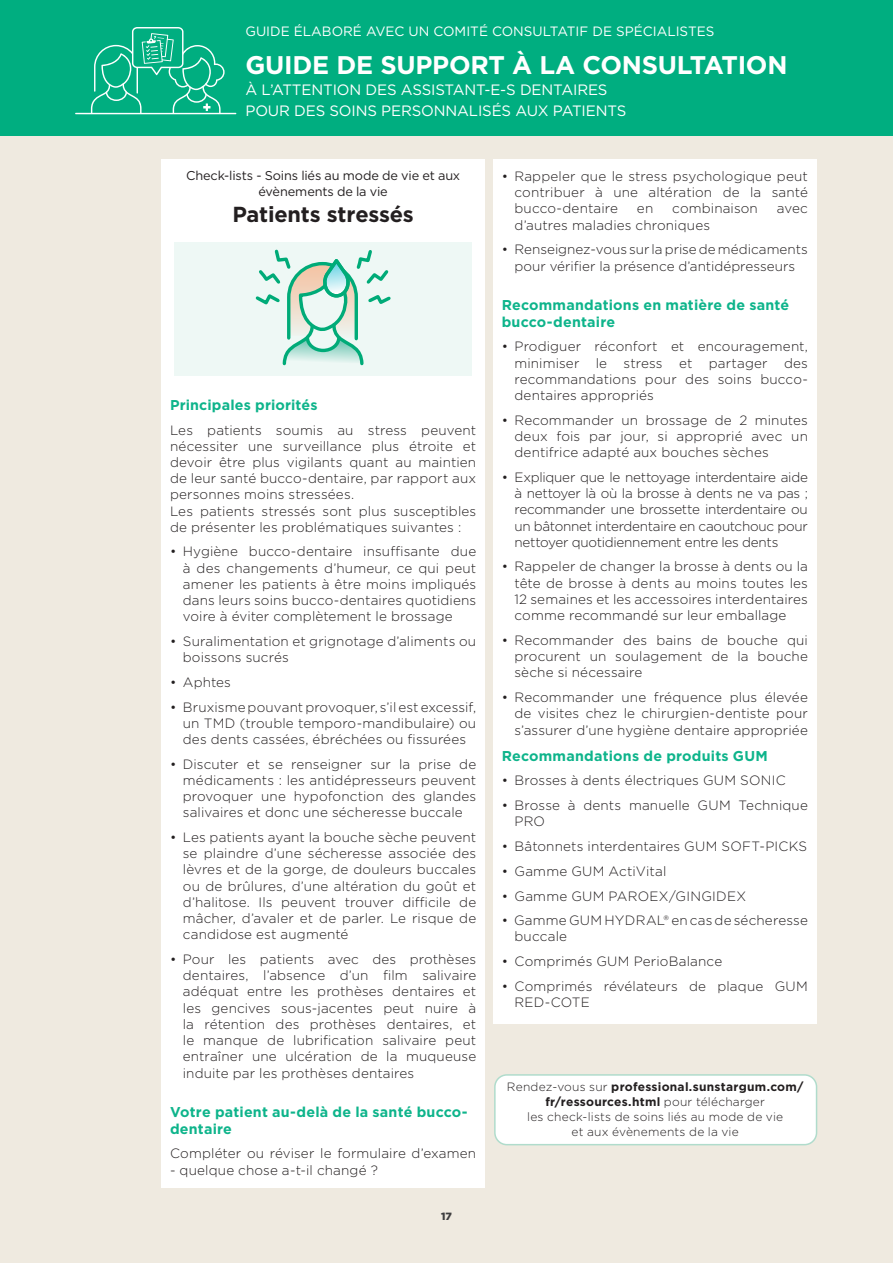
<style>
.page{position:relative;width:893px;height:1263px;background:#fff}
.page>*{position:absolute;margin:0;border:0;box-sizing:border-box;transform-origin:0 0}
.t1{font:700 25.5px "Gotham";letter-spacing:-.01em;color:#fff}
.t2{font:700 21.75px "Gotham";letter-spacing:-.01em;color:#231f20}
.t3{font:15px/21px "Gotham";letter-spacing:-.01em;color:#fff}
.t4{font:700 14.25px/17.1px "Gotham";letter-spacing:.015em;color:#0eb48b}
.t5{font:300 13.5px/16.2px "Gotham";letter-spacing:.01em;color:#231f20;text-align:justify}
.t6{font:13.5px "Gotham";color:#fff}
.t7{font:12.75px/15.3px "Gotham";letter-spacing:-.01em;color:#231f20;text-align:center}
.t8{font:300 12px/15px "Gotham";letter-spacing:.015em;color:#231f20;text-align:center}
.t9{font:900 10.5px "Gotham";color:#3e3e3f}
.s1{font-weight:700}
</style>
<div class="page">
<div style="left:0;top:0;width:893px;height:136px;background:#00ae80"></div>
<div style="left:0;top:136px;width:893px;height:1127px;background:#efeae0"></div>
<div style="left:162px;top:159px;width:323px;height:1029px;background:#fff"></div>
<div style="left:493px;top:159px;width:323px;height:864px;background:#fff"></div>
<svg style="left:75px;top:27px;width:161px;height:87px"></svg>
<div style="left:174px;top:242px;width:298px;height:133px;background:#eef8f5"></div>
<svg style="left:255px;top:249px;width:136px;height:117px"></svg>
<div style="left:495px;top:1075px;width:321px;height:70px;background:#fff;border-radius:12px"></div>
<div style="left:494px;top:1074px;width:323px;height:71px;border:2px solid #b0dccc;border-radius:12px"></div>
<p class="t6" style="left:245px;top:23px;width:471px">GUIDE ÉLABORÉ AVEC UN COMITÉ CONSULTATIF DE SPÉCIALISTES</p>
<h1 class="t1" style="left:245px;top:48px;width:544px">GUIDE DE SUPPORT À LA CONSULTATION</h1>
<p class="t3" style="left:245px;top:78px;width:382px">À L’ATTENTION DES ASSISTANT-E-S DENTAIRES<br>POUR DES SOINS PERSONNALISÉS AUX PATIENTS</p>
<p class="t7" style="left:186px;top:168px;width:276px">Check-lists - Soins liés au mode de vie et aux évènements de la vie</p>
<h2 class="t2" style="left:232px;top:200px;width:183px">Patients stressés</h2>
<p class="t4" style="left:170px;top:396px;width:149px">Principales priorités</p>
<p class="t5" style="left:170px;top:421px;width:308px;text-align:left">Les patients soumis au stress peuvent nécessiter une surveillance plus étroite et devoir être plus vigilants quant au maintien de leur santé bucco-dentaire, par rapport aux personnes moins stressées.<br>Les patients stressés sont plus susceptibles de présenter les problématiques suivantes :</p>
<p class="t5" style="left:183px;top:543px;width:295px;text-indent:-13px">• Hygiène bucco-dentaire insuffisante due à des changements d’humeur, ce qui peut amener les patients à être moins impliqués dans leurs soins bucco-dentaires quotidiens voire à éviter complètement le brossage</p>
<p class="t5" style="left:183px;top:633px;width:295px;text-indent:-13px">• Suralimentation et grignotage d’aliments ou boissons sucrés</p>
<p class="t5" style="left:170px;top:674px;width:62px">• Aphtes</p>
<p class="t5" style="left:183px;top:698px;width:295px;text-indent:-13px">• Bruxisme pouvant provoquer, s’il est excessif, un TMD (trouble temporo-mandibulaire) ou des dents cassées, ébréchées ou fissurées</p>
<p class="t5" style="left:183px;top:755px;width:295px;text-indent:-13px">• Discuter et se renseigner sur la prise de médicaments : les antidépresseurs peuvent provoquer une hypofonction des glandes salivaires et donc une sécheresse buccale</p>
<p class="t5" style="left:183px;top:829px;width:295px;text-indent:-13px">• Les patients ayant la bouche sèche peuvent se plaindre d’une sécheresse associée des lèvres et de la gorge, de douleurs buccales ou de brûlures, d’une altération du goût et d’halitose. Ils peuvent trouver difficile de mâcher, d’avaler et de parler. Le risque de candidose est augmenté</p>
<p class="t5" style="left:183px;top:951px;width:295px;text-indent:-13px">• Pour les patients avec des prothèses dentaires, l’absence d’un film salivaire adéquat entre les prothèses dentaires et les gencives sous-jacentes peut nuire à la rétention des prothèses dentaires, et le manque de lubrification salivaire peut entraîner une ulcération de la muqueuse induite par les prothèses dentaires</p>
<p class="t4" style="left:170px;top:1103px;width:299px">Votre patient au-delà de la santé bucco&shy;dentaire</p>
<p class="t5" style="left:170px;top:1145px;width:308px">Compléter ou réviser le formulaire d’examen</p>
<p class="t5" style="left:170px;top:1161px;width:209px">- quelque chose a-t-il changé ?</p>
<p class="t9" style="left:441px;top:1209px;width:12px">17</p>
<p class="t5" style="left:514px;top:168px;width:295px;text-indent:-13px">• Rappeler que le stress psychologique peut contribuer à une altération de la santé bucco-dentaire</p>
<p class="t5" style="left:637px;top:200px;width:18px">en</p>
<p class="t5" style="left:672px;top:200px;width:87px">combinaison</p>
<p class="t5" style="left:777px;top:200px;width:33px">avec</p>
<p class="t5" style="left:514px;top:216px;width:197px">d’autres maladies chroniques</p>
<p class="t5" style="left:502px;top:240px;width:308px;line-height:17.1px;text-align:center">• Renseignez-vous sur la prise de médicaments pour vérifier la présence d’antidépresseurs</p>
<p class="t4" style="left:502px;top:296px;width:289px">Recommandations en matière de santé bucco-dentaire</p>
<p class="t5" style="left:514px;top:338px;width:295px;text-indent:-13px">• Prodiguer réconfort et encouragement, minimiser le stress et partager des recommandations pour des soins bucco&shy;dentaires appropriés</p>
<p class="t5" style="left:514px;top:412px;width:295px;text-indent:-13px">• Recommander un brossage de 2 minutes deux fois par jour, si approprié avec un dentifrice adapté aux bouches sèches</p>
<p class="t5" style="left:514px;top:469px;width:295px;text-indent:-13px">• Expliquer que le nettoyage interdentaire aide à nettoyer là où la brosse à dents ne va pas ; recommander une brossette interdentaire ou un bâtonnet interdentaire en caoutchouc pour nettoyer quotidiennement entre les dents</p>
<p class="t5" style="left:514px;top:558px;width:295px;text-indent:-13px">• Rappeler de changer la brosse à dents ou la tête de brosse à dents au moins toutes les 12 semaines et les accessoires interdentaires comme recommandé sur leur emballage</p>
<p class="t5" style="left:514px;top:631px;width:295px;text-indent:-13px">• Recommander des bains de bouche qui procurent un soulagement de la bouche sèche si nécessaire</p>
<p class="t5" style="left:514px;top:688px;width:295px;line-height:16.6px;text-indent:-13px">• Recommander une fréquence plus élevée de visites chez le chirurgien-dentiste pour s’assurer d’une hygiène dentaire appropriée</p>
<p class="t4" style="left:502px;top:747px;width:268px">Recommandations de produits GUM</p>
<p class="t5" style="left:502px;top:772px;width:285px">• Brosses à dents électriques GUM SONIC</p>
<p class="t5" style="left:514px;top:797px;width:295px;text-indent:-13px">• Brosse à dents manuelle GUM Technique<br>PRO</p>
<p class="t5" style="left:502px;top:838px;width:307px">• Bâtonnets interdentaires GUM SOFT-PICKS</p>
<p class="t5" style="left:502px;top:862px;width:166px">• Gamme GUM ActiVital</p>
<p class="t5" style="left:502px;top:887px;width:246px">• Gamme GUM PAROEX/GINGIDEX</p>
<p class="t5" style="left:514px;top:912px;width:295px;text-indent:-13px">• Gamme GUM HYDRAL® en cas de sécheresse buccale</p>
<p class="t5" style="left:502px;top:953px;width:222px">• Comprimés GUM PerioBalance</p>
<p class="t5" style="left:514px;top:977px;width:295px;text-indent:-13px">• Comprimés révélateurs de plaque GUM<br>RED-COTE</p>
<p class="t8" style="left:507px;top:1079px;width:298px">Rendez-vous sur <span class="s1">professional.sunstargum.com/ fr/ressources.html</span> pour télécharger<br>les check-lists de soins liés au mode de vie<br>et aux évènements de la vie</p>
</div>
